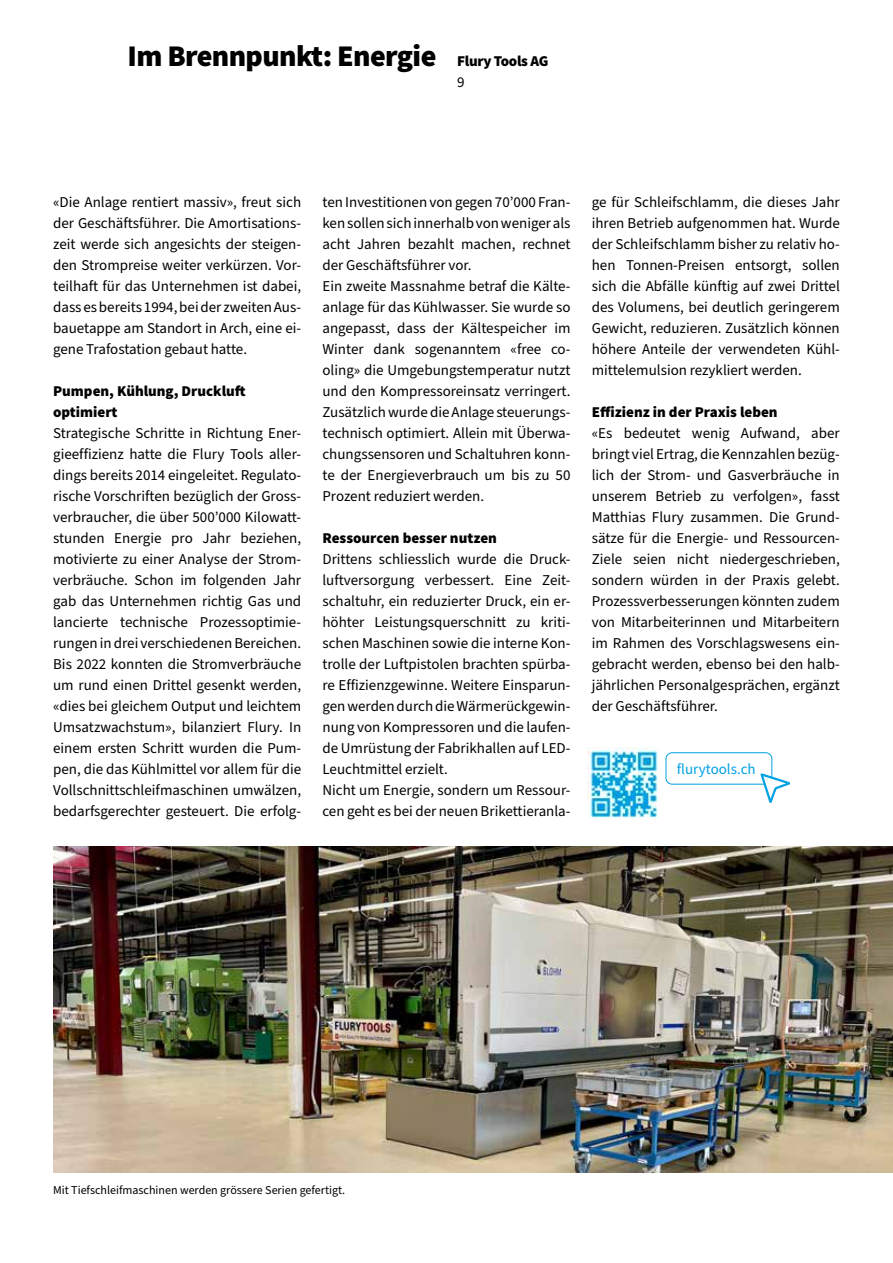
<style>
.page{position:relative;width:893px;height:1263px;background:#fff}
.page>*{position:absolute;margin:0;border:0;box-sizing:border-box;transform-origin:0 0}
.t1{font:900 30px "Source Sans Pro";letter-spacing:-.02em;color:#000}
.t2{font:15px/21px "Source Sans Pro";color:#000;text-align:justify}
.t3{font:900 15px/21px "Source Sans Pro";color:#000}
.t4{font:15px "Source Sans Pro";color:#00a1e5}
.t5{font:12px "Source Sans Pro";color:#000}
.s1{font-size:15px}
</style>
<div class="page">
<img style="left:53px;top:847px;width:840px;height:326px">
<div style="left:666px;top:752px;width:106px;height:32px;border:1px solid #00a1e5;border-radius:6px"></div>
<img style="left:587px;top:747px;width:71px;height:71px">
<svg style="left:759px;top:760px;width:32px;height:43px"></svg>
<h1 class="t1" style="left:128px;top:35px;width:422px">Im Brennpunkt: Energie <span class="s1">Flury Tools AG</span></h1>
<p class="t2" style="left:457px;top:72px;width:9px">9</p>
<p class="t2" style="left:53px;top:192px;width:250px">«Die Anlage rentiert massiv», freut sich der Geschäftsführer. Die Amortisations&shy;zeit werde sich angesichts der steigen&shy;den Strompreise weiter verkürzen. Vor&shy;teilhaft für das Unternehmen ist dabei, dass es bereits 1994, bei der zweiten Aus&shy;bauetappe am Standort in Arch, eine ei&shy;gene Trafostation gebaut hatte.</p>
<p class="t3" style="left:53px;top:380px;width:194px">Pumpen, Kühlung, Druckluft optimiert</p>
<p class="t2" style="left:53px;top:423px;width:250px">Strategische Schritte in Richtung Ener&shy;gieeffizienz hatte die Flury Tools aller&shy;dings bereits 2014 eingeleitet. Regulato&shy;rische Vorschriften bezüglich der Gross&shy;verbraucher, die über 500’000 Kilowatt&shy;stunden Energie pro Jahr beziehen, motivierte zu einer Analyse der Strom&shy;verbräuche. Schon im folgenden Jahr gab das Unternehmen richtig Gas und lancierte technische Prozessoptimie&shy;rungen in drei verschiedenen Bereichen.<br>Bis 2022 konnten die Stromverbräuche um rund einen Drittel gesenkt werden, «dies bei gleichem Output und leichtem Umsatzwachstum», bilanziert Flury. In einem ersten Schritt wurden die Pum&shy;pen, die das Kühlmittel vor allem für die Vollschnittschleifmaschinen umwälzen, bedarfsgerechter gesteuert. Die erfolg-</p>
<p class="t2" style="left:322px;top:192px;width:250px;text-align:left">ten Investitionen von gegen 70’000 Fran&shy;ken sollen sich innerhalb von weniger als acht Jahren bezahlt machen, rechnet der Geschäftsführer vor.<br>Ein zweite Massnahme betraf die Kälte&shy;anlage für das Kühlwasser. Sie wurde so angepasst, dass der Kältespeicher im Winter dank sogenanntem «free co&shy;oling» die Umgebungstemperatur nutzt und den Kompressoreinsatz verringert.<br>Zusätzlich wurde die Anlage steuerungs&shy;technisch optimiert. Allein mit Überwa&shy;chungssensoren und Schaltuhren konn&shy;te der Energieverbrauch um bis zu 50<br>Prozent reduziert werden.</p>
<p class="t3" style="left:322px;top:527px;width:176px">Ressourcen besser nutzen</p>
<p class="t2" style="left:322px;top:549px;width:250px;text-align:left">Drittens schliesslich wurde die Druck&shy;luftversorgung verbessert. Eine Zeit&shy;schaltuhr, ein reduzierter Druck, ein er&shy;höhter Leistungsquerschnitt zu kriti&shy;schen Maschinen sowie die interne Kon&shy;trolle der Luftpistolen brachten spürba&shy;re Effizienzgewinne. Weitere Einsparun&shy;gen werden durch die Wärmerückgewin&shy;nung von Kompressoren und die laufen&shy;de Umrüstung der Fabrikhallen auf LED-Leuchtmittel erzielt.<br>Nicht um Energie, sondern um Ressour&shy;cen geht es bei der neuen Brikettieranla-</p>
<p class="t2" style="left:592px;top:192px;width:250px">ge für Schleifschlamm, die dieses Jahr ihren Betrieb aufgenommen hat. Wurde der Schleifschlamm bisher zu relativ ho&shy;hen Tonnen-Preisen entsorgt, sollen sich die Abfälle künftig auf zwei Drittel des Volumens, bei deutlich geringerem Gewicht, reduzieren. Zusätzlich können höhere Anteile der verwendeten Kühl&shy;mittelemulsion rezykliert werden.</p>
<p class="t3" style="left:592px;top:401px;width:187px">Effizienz in der Praxis leben</p>
<p class="t2" style="left:592px;top:423px;width:250px">«Es bedeutet wenig Aufwand, aber bringt viel Ertrag, die Kennzahlen bezüg&shy;lich der Strom- und Gasverbräuche in unserem Betrieb zu verfolgen», fasst Matthias Flury zusammen. Die Grund&shy;sätze für die Energie- und Ressourcen-Ziele seien nicht niedergeschrieben, sondern würden in der Praxis gelebt.<br>Prozessverbesserungen könnten zudem von Mitarbeiterinnen und Mitarbeitern im Rahmen des Vorschlagswesens ein&shy;gebracht werden, ebenso bei den halb&shy;jährlichen Personalgesprächen, ergänzt der Geschäftsführer.</p>
<p class="t4" style="left:677px;top:759px;width:80px">flurytools.ch</p>
<p class="t5" style="left:53px;top:1182px;width:294px">Mit Tiefschleifmaschinen werden grössere Serien gefertigt.</p>
</div>
